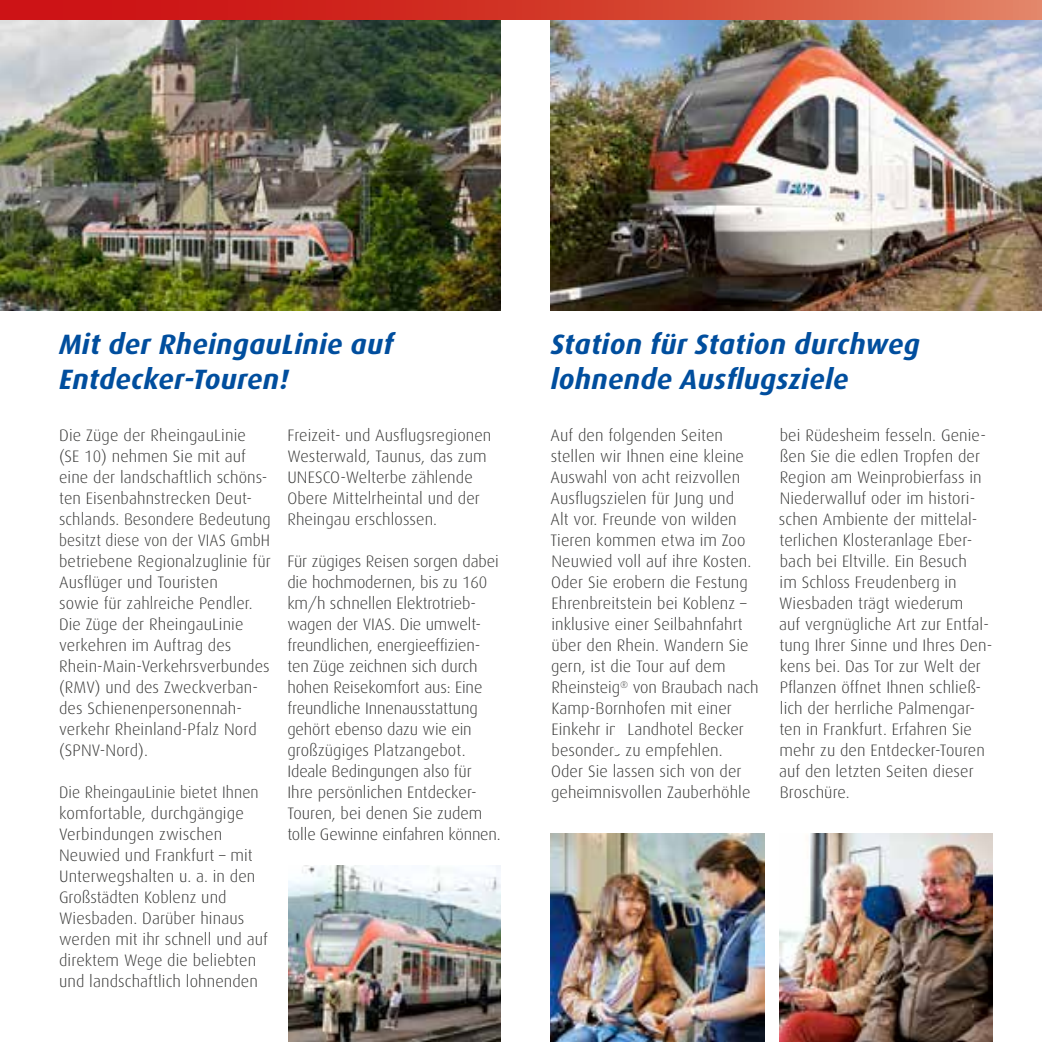
<style>
.page{position:relative;width:1042px;height:1042px;background:#fff}
.page>*{position:absolute;margin:0;border:0;box-sizing:border-box;transform-origin:0 0}
.t1{font:italic 700 28px/35px "Dax";letter-spacing:.01em;color:#004e9e}
.t2{font:300 16.62px/21px "Dax";letter-spacing:.005em;color:#3b3b3a}
.t3{font:300 16.62px/21px "Dax";letter-spacing:.005em;color:#3b3b3a;scale:.96 1}
</style>
<div class="page">
<img style="left:551px;top:20px;width:491px;height:290px">
<img style="left:551px;top:833px;width:213px;height:209px">
<img style="left:779px;top:833px;width:213px;height:209px">
<img style="left:0;top:20px;width:501px;height:290px">
<img style="left:289px;top:865px;width:212px;height:177px">
<svg style="left:0;top:0;width:1042px;height:20px;background:#d33c2e"></svg>
<h1 class="t1" style="left:59px;top:327px;width:336px">Mit der RheingauLinie auf<br>Entdecker-Touren!</h1>
<p class="t2" style="left:59px;top:425px;width:213px">Die Züge der RheingauLinie<br>(SE 10) nehmen Sie mit auf eine der landschaftlich schöns&shy;ten Eisenbahnstrecken Deut&shy;schlands. Besondere Bedeutung besitzt diese von der VIAS GmbH betriebene Regionalzuglinie für<br>Ausflüger und Touristen<br>sowie für zahlreiche Pendler.<br>Die Züge der RheingauLinie verkehren im Auftrag des<br>Rhein-Main-Verkehrsverbundes (RMV) und des Zweckverban&shy;des Schienenpersonennah&shy;verkehr Rheinland-Pfalz Nord (SPNV-Nord).</p>
<p class="t3" style="left:59px;top:782px;width:219px">Die RheingauLinie bietet Ihnen komfortable, durchgängige<br>Verbindungen zwischen<br>Neuwied und Frankfurt – mit<br>Unterwegshalten u. a. in den<br>Großstädten Koblenz und<br>Wiesbaden. Darüber hinaus werden mit ihr schnell und auf direktem Wege die beliebten und landschaftlich lohnenden</p>
<p class="t2" style="left:287px;top:425px;width:206px">Freizeit- und Ausflugsregionen<br>Westerwald, Taunus, das zum<br>UNESCO-Welterbe zählende<br>Obere Mittelrheintal und der<br>Rheingau erschlossen.</p>
<p class="t2" style="left:287px;top:551px;width:215px">Für zügiges Reisen sorgen dabei die hochmodernen, bis zu 160 km/h schnellen Elektrotrieb&shy;wagen der VIAS. Die umwelt&shy;freundlichen, energieeffizien&shy;ten Züge zeichnen sich durch hohen Reisekomfort aus: Eine freundliche Innenausstattung gehört ebenso dazu wie ein großzügiges Platzangebot.<br>Ideale Bedingungen also für<br>Ihre persönlichen Entdecker-<br>Touren, bei denen Sie zudem tolle Gewinne einfahren können.</p>
<h1 class="t1" style="left:551px;top:327px;width:371px">Station für Station durchweg lohnende Ausflugsziele</h1>
<p class="t2" style="left:550px;top:425px;width:210px">Auf den folgenden Seiten stellen wir Ihnen eine kleine<br>Auswahl von acht reizvollen<br>Ausflugszielen für Jung und<br>Alt vor. Freunde von wilden<br>Tieren kommen etwa im Zoo<br>Neuwied voll auf ihre Kosten.<br>Oder Sie erobern die Festung<br>Ehrenbreitstein bei Koblenz – inklusive einer Seilbahnfahrt über den Rhein. Wandern Sie gern, ist die Tour auf dem<br>Rheinsteig<sup>®</sup> von Braubach nach<br>Kamp-Bornhofen mit einer<br>Einkehr im Landhotel Becker besonders zu empfehlen.<br>Oder Sie lassen sich von der geheimnisvollen Zauberhöhle</p>
<p class="t2" style="left:779px;top:425px;width:215px">bei Rüdesheim fesseln. Genie&shy;ßen Sie die edlen Tropfen der<br>Region am Weinprobierfass in<br>Niederwalluf oder im histori&shy;schen Ambiente der mittelal&shy;terlichen Klosteranlage Eber&shy;bach bei Eltville. Ein Besuch<br>im Schloss Freudenberg in<br>Wiesbaden trägt wiederum<br>auf vergnügliche Art zur Entfal&shy;tung Ihrer Sinne und Ihres Den&shy;kens bei. Das Tor zur Welt der<br>Pflanzen öffnet Ihnen schließ&shy;lich der herrliche Palmengar&shy;ten in Frankfurt. Erfahren Sie mehr zu den Entdecker-Touren auf den letzten Seiten dieser<br>Broschüre.</p>
</div>
